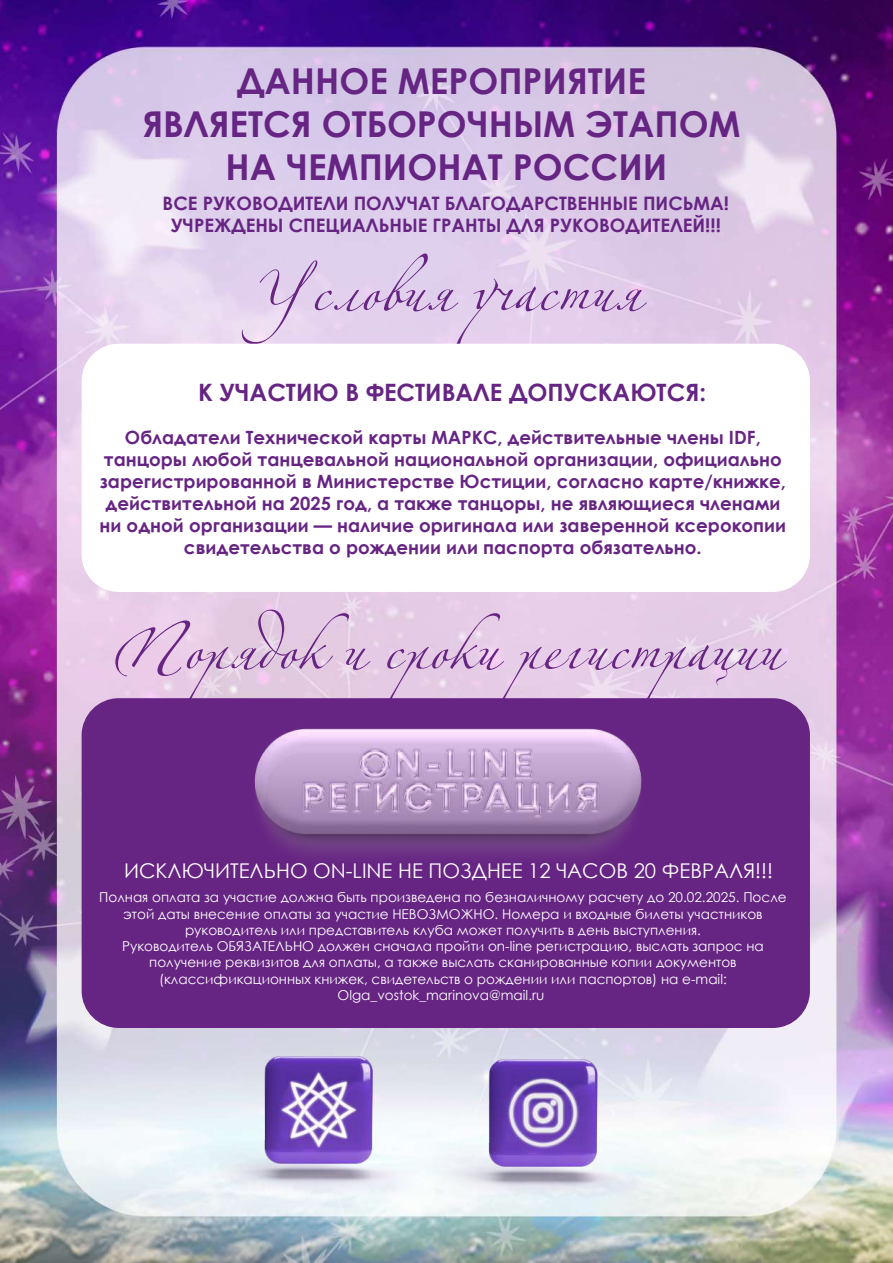
<style>
.page{position:relative;width:893px;height:1263px;background:#fff}
.page>*{position:absolute;margin:0;border:0;box-sizing:border-box;transform-origin:0 0}
.t1{font:86.85px "Zeferino One";color:#662483}
.t2{font:700 35.7px/42.8px "Century Gothic";color:#662483;text-align:center}
.t3{font:700 23.85px "Century Gothic";color:#662483}
.t4{font:20.25px "Century Gothic";color:#fff}
.t5{font:700 18.6px/22.2px "Century Gothic";color:#662483;text-align:center}
.t6{font:700 18.3px/21.9px "Century Gothic";color:#662483;text-align:center}
.t7{font:13.65px/16.4px "Century Gothic";color:#fff;text-align:center}
</style>
<div class="page">
<img style="left:0;top:0;width:893px;height:1263px">
<div style="left:82px;top:698px;width:728px;height:330px;background:#662483;border-radius:37px"></div>
<div style="left:82px;top:344px;width:728px;height:248px;background:#fff;border-radius:37px"></div>
<img style="left:211px;top:649px;width:471px;height:206px">
<img style="left:200px;top:1032px;width:232px;height:175px">
<img style="left:424px;top:1035px;width:233px;height:175px">
<h2 class="t2" style="left:142px;top:58px;width:600px">ДАННОЕ МЕРОПРИЯТИЕ<br>ЯВЛЯЕТСЯ ОТБОРОЧНЫМ ЭТАПОМ<br>НА ЧЕМПИОНАТ РОССИИ</h2>
<h3 class="t5" style="left:163px;top:192px;width:568px">ВСЕ РУКОВОДИТЕЛИ ПОЛУЧАТ БЛАГОДАРСТВЕННЫЕ ПИСЬМА!<br>УЧРЕЖДЕНЫ СПЕЦИАЛЬНЫЕ ГРАНТЫ ДЛЯ РУКОВОДИТЕЛЕЙ!!!</h3>
<h1 class="t1" style="left:251px;top:228px;width:392px">Условия участия</h1>
<h3 class="t3" style="left:198px;top:375px;width:510px">К УЧАСТИЮ В ФЕСТИВАЛЕ ДОПУСКАЮТСЯ:</h3>
<p class="t6" style="left:100px;top:426px;width:688px">Обладатели Технической карты МАРКС, действительные члены IDF, танцоры любой танцевальной национальной организации, официально зарегистрированной в Министерстве Юстиции, согласно карте/книжке, действительной на 2025 год, а также танцоры, не являющиеся членами ни одной организации — наличие оригинала или заверенной ксерокопии свидетельства о рождении или паспорта обязательно.</p>
<h1 class="t1" style="left:113px;top:587px;width:670px">Порядок и сроки регистрации</h1>
<h3 class="t4" style="left:124px;top:856px;width:651px">ИСКЛЮЧИТЕЛЬНО ON-LINE НЕ ПОЗДНЕЕ 12 ЧАСОВ 20 ФЕВРАЛЯ!!!</h3>
<p class="t7" style="left:99px;top:889px;width:689px">Полная оплата за участие должна быть произведена по безналичному расчету до 20.02.2025. После этой даты внесение оплаты за участие НЕВОЗМОЖНО. Номера и входные билеты участников руководитель или представитель клуба может получить в день выступления.<br>Руководитель ОБЯЗАТЕЛЬНО должен сначала пройти on-line регистрацию, выслать запрос на получение реквизитов для оплаты, а также выслать сканированные копии документов (классификационных книжек, свидетельств о рождении или паспортов) на e-mail:<br>Olga_vostok_marinova@mail.ru</p>
</div>
